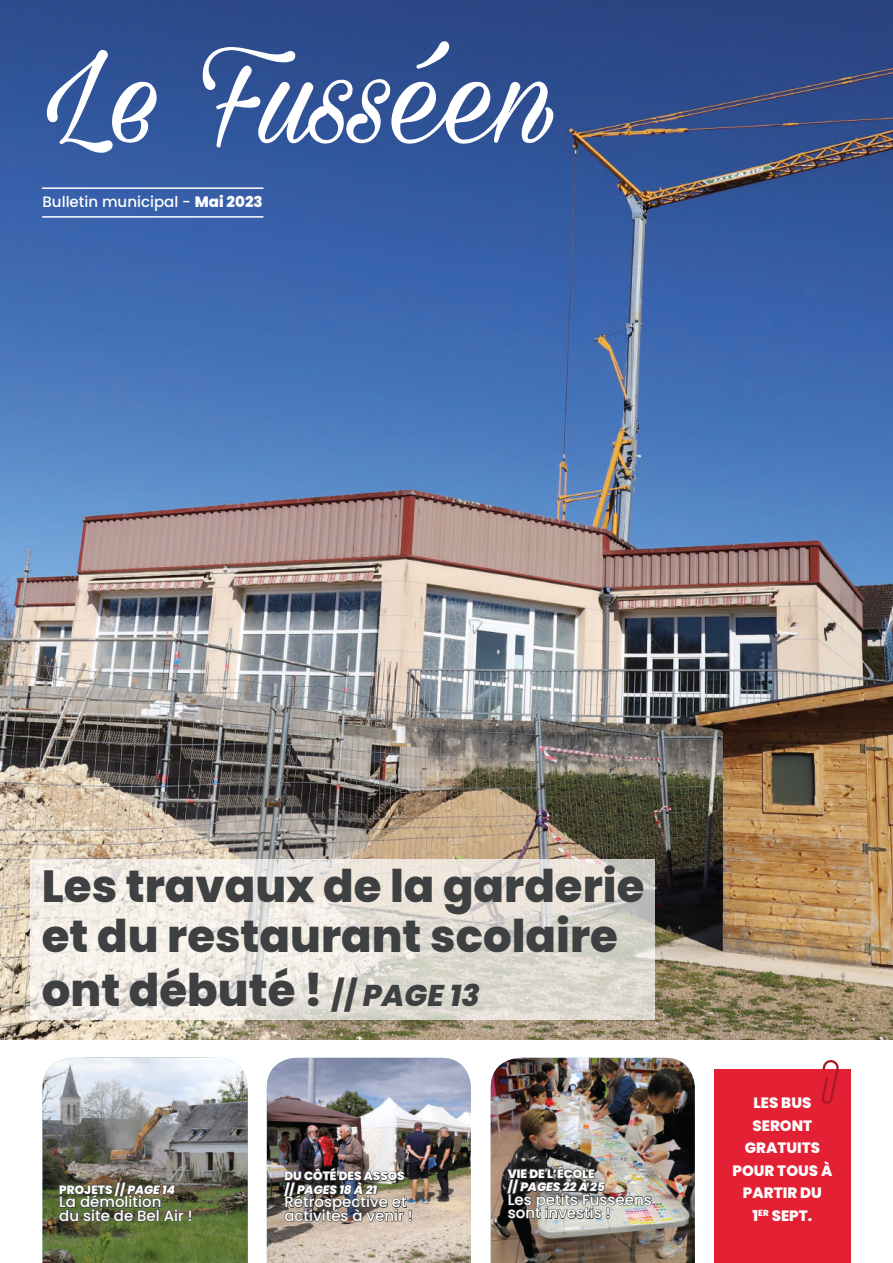
<style>
.page{position:relative;width:893px;height:1263px;background:#fff}
.page>*{position:absolute;margin:0;border:0;box-sizing:border-box;transform-origin:0 0}
.t1{font:153px "Milasian Circa PERSONAL";color:#fff}
.t2{font:800 45px/49.5px "Poppins";color:#3f4041}
.t3{font:500 15px/13.5px "Poppins";color:#fff}
.t4{font:800 15px/22.5px "Poppins";color:#fff;text-align:center}
.t5{font:800 12px/13.5px "Poppins";color:#fff}
.s1{font-weight:800}
.s2{font-size:30px}
.s3{font-style:italic;font-size:30px}
.s4{font-style:italic}
</style>
<div class="page">
<img style="left:0;top:0;width:893px;height:1040px">
<div style="left:714px;top:1069px;width:136px;height:194px;background:#e42134"></div>
<svg style="left:821px;top:1060px;width:18px;height:44px"></svg>
<hr style="left:43px;top:187px;width:220px;height:2px;background:#fff">
<hr style="left:43px;top:216px;width:220px;height:2px;background:#fff">
<svg style="left:30px;top:859px;width:625px;height:160px;background:#e7e2db"></svg>
<img style="left:43px;top:1058px;width:205px;height:205px">
<img style="left:267px;top:1058px;width:204px;height:205px">
<img style="left:491px;top:1058px;width:204px;height:205px">
<h1 class="t1" style="left:47px;top:6px;width:512px">Le Fusséen</h1>
<p class="t3" style="left:43px;top:196px;width:222px">Bulletin municipal - <span class="s1">Mai 2023</span></p>
<h2 class="t2" style="left:42px;top:862px;width:604px">Les travaux de la garderie et du restaurant scolaire</h2>
<h2 class="t2" style="left:42px;top:965px;width:439px">ont débuté ! <span class="s2">//</span> <span class="s3">PAGE 13</span></h2>
<p class="t5" style="left:59px;top:1183px;width:117px">PROJETS // <span class="s4">PAGE 14</span></p>
<p class="t3" style="left:59px;top:1195px;width:135px">La démolition<br>du site de Bel Air !</p>
<p class="t5" style="left:284px;top:1169px;width:122px">DU CÔTÉ DES ASSOS // <span class="s4">PAGES 18 À 21</span></p>
<p class="t3" style="left:284px;top:1195px;width:130px">Rétrospective et activités à venir !</p>
<p class="t5" style="left:508px;top:1167px;width:99px">VIE DE L’ÉCOLE // <span class="s4">PAGES 22 À 25</span></p>
<p class="t3" style="left:508px;top:1193px;width:146px">Les petits Fusséens sont investis !</p>
<p class="t4" style="left:732px;top:1092px;width:101px">LES BUS<br>SERONT<br>GRATUITS<br>POUR TOUS À<br>PARTIR DU<br>1<sup>ER</sup> SEPT.</p>
</div>
